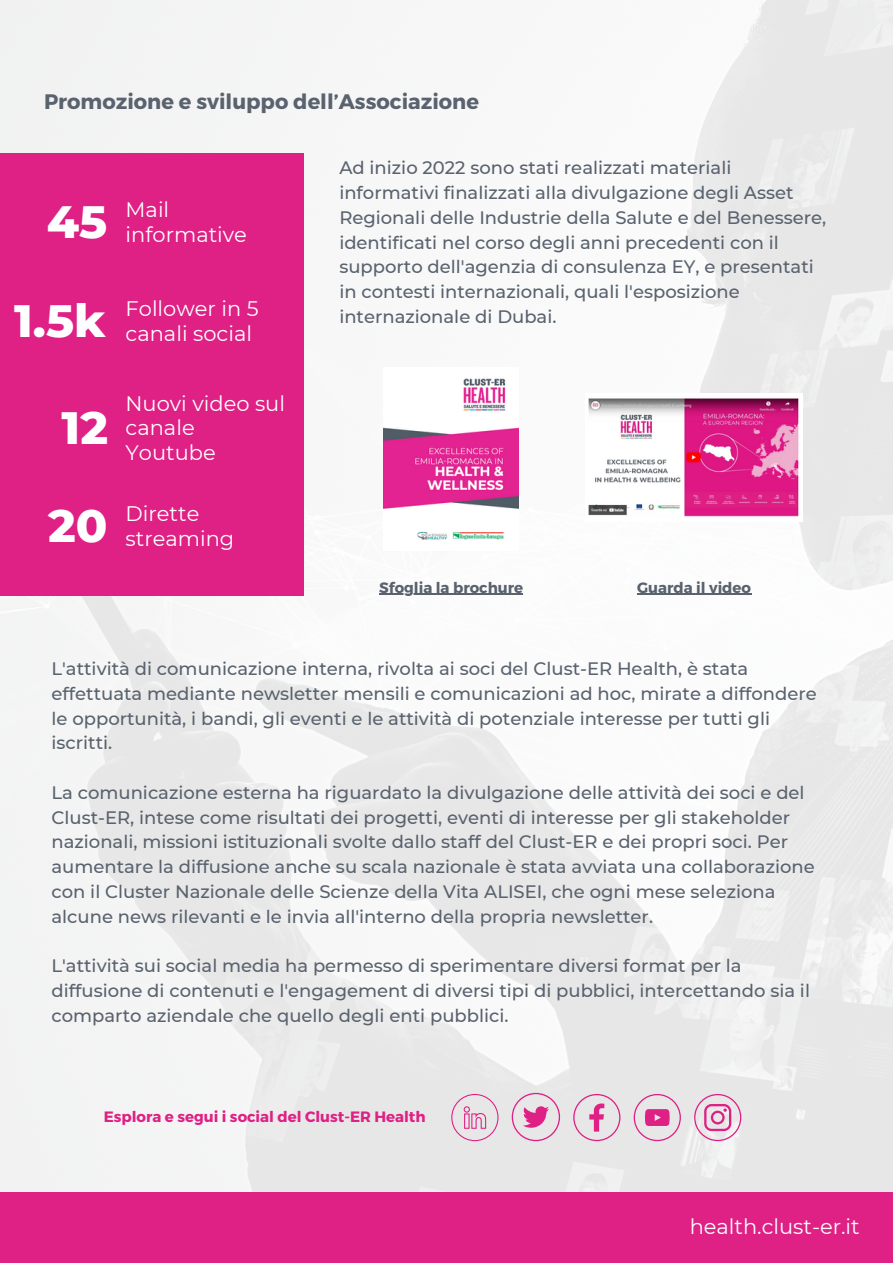
<style>
.page{position:relative;width:893px;height:1264px;background:#fff}
.page>*{position:absolute;margin:0;border:0;box-sizing:border-box;transform-origin:0 0}
.t1{font:800 46.2px "Montserrat";color:#fff}
.t2{font:21px/24.8px "Montserrat";color:#fff}
.t3{font:700 21px "Montserrat";color:#59626e}
.t4{font:500 18px/24.8px "Montserrat";color:#59626e}
.t5{font:700 15px "Montserrat";color:#df2084}
.t6{font:700 15px "Montserrat";color:#59626e}
.s1{font-weight:800;font-size:46.2px}
</style>
<div class="page">
<img style="left:0;top:0;width:892px;height:1192px">
<div style="left:0;top:1192px;width:892px;height:70px;background:#df2084"></div>
<div style="left:0;top:153px;width:303px;height:442px;background:#df2084"></div>
<img style="left:384px;top:367px;width:135px;height:183px">
<img style="left:585px;top:394px;width:217px;height:128px">
<svg style="left:511px;top:1092px;width:49px;height:49px;background:#e5bad0"></svg>
<svg style="left:451px;top:1093px;width:47px;height:48px;background:#e5ccd9"></svg>
<svg style="left:573px;top:1093px;width:47px;height:48px;background:#e5c4d5"></svg>
<svg style="left:633px;top:1093px;width:48px;height:48px;background:#e4b6ce"></svg>
<svg style="left:694px;top:1093px;width:47px;height:48px;background:#e7bed3"></svg>
<hr style="left:379px;top:594px;width:144px;height:1px;background:#59626e">
<hr style="left:637px;top:594px;width:114px;height:1px;background:#59626e">
<p class="t3" style="left:44px;top:88px;width:436px">Promozione e sviluppo dell’Associazione</p>
<p class="t2" style="left:126px;top:197px;width:123px;text-indent:-79px"><span class="s1">45</span> Mail informative</p>
<p class="t2" style="left:126px;top:296px;width:135px;text-indent:-111px"><span class="s1">1.5k</span> Follower in 5 canali social</p>
<h1 class="t1" style="left:62px;top:399px;width:48px">12</h1>
<p class="t2" style="left:126px;top:391px;width:161px">Nuovi video sul canale<br>Youtube</p>
<p class="t2" style="left:126px;top:501px;width:110px;text-indent:-78px"><span class="s1">20</span> Dirette streaming</p>
<p class="t4" style="left:339px;top:156px;width:488px">Ad inizio 2022 sono stati realizzati materiali informativi finalizzati alla divulgazione degli Asset Regionali delle Industrie della Salute e del Benessere, identificati nel corso degli anni precedenti con il supporto dell'agenzia di consulenza EY, e presentati in contesti internazionali, quali l'esposizione internazionale di Dubai.</p>
<p class="t6" style="left:379px;top:577px;width:145px">Sfoglia la brochure</p>
<p class="t6" style="left:637px;top:577px;width:116px">Guarda il video</p>
<p class="t4" style="left:51px;top:656px;width:766px">L'attività di comunicazione interna, rivolta ai soci del Clust-ER Health, è stata effettuata mediante newsletter mensili e comunicazioni ad hoc, mirate a diffondere le opportunità, i bandi, gli eventi e le attività di potenziale interesse per tutti gli iscritti.</p>
<p class="t4" style="left:51px;top:780px;width:764px">La comunicazione esterna ha riguardato la divulgazione delle attività dei soci e del Clust-ER, intese come risultati dei progetti, eventi di interesse per gli stakeholder nazionali, missioni istituzionali svolte dallo staff del Clust-ER e dei propri soci. Per aumentare la diffusione anche su scala nazionale è stata avviata una collaborazione con il Cluster Nazionale delle Scienze della Vita ALISEI, che ogni mese seleziona alcune news rilevanti e le invia all'interno della propria newsletter.</p>
<p class="t4" style="left:51px;top:953px;width:760px">L'attività sui social media ha permesso di sperimentare diversi format per la diffusione di contenuti e l'engagement di diversi tipi di pubblici, intercettando sia il comparto aziendale che quello degli enti pubblici.</p>
<p class="t5" style="left:104px;top:1107px;width:323px">Esplora e segui i social del Clust-ER Health</p>
<p class="t2" style="left:689px;top:1214px;width:172px">health.clust-er.it</p>
</div>
